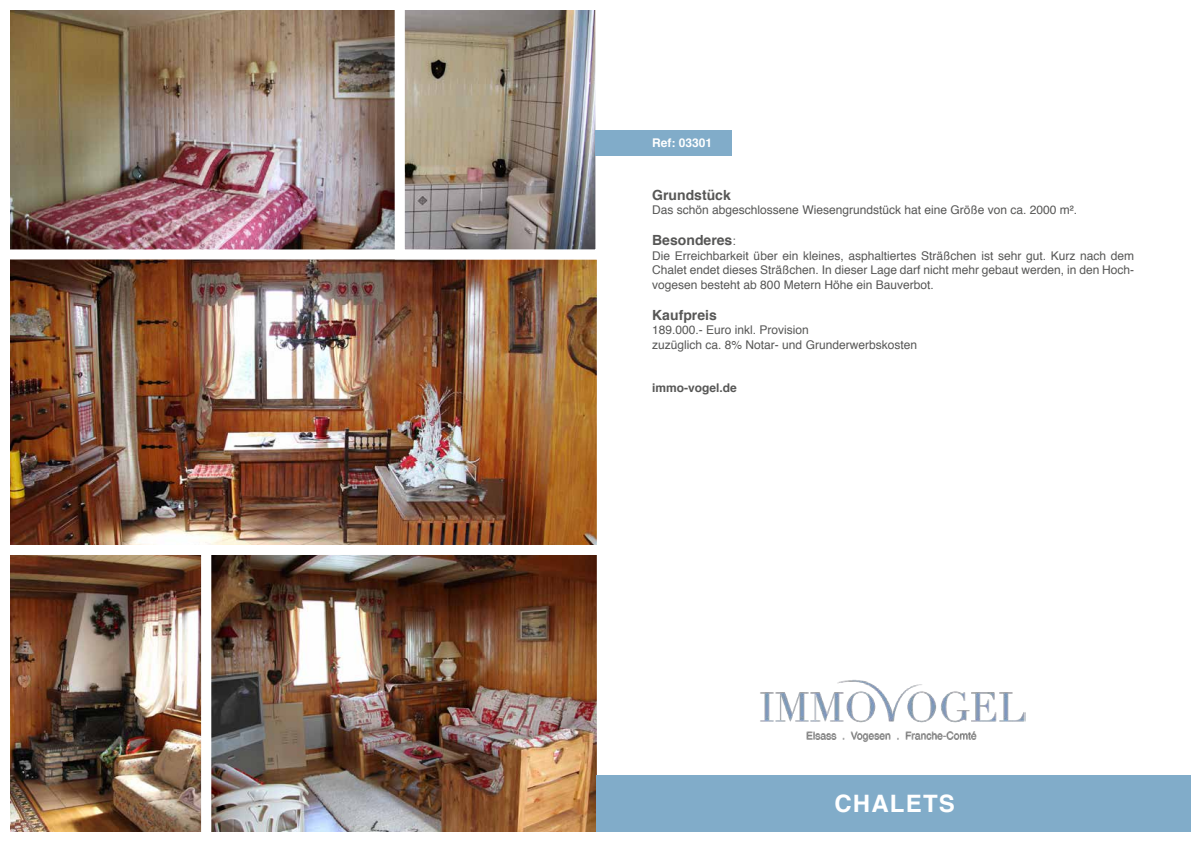
<style>
.page{position:relative;width:1191px;height:842px;background:#fff}
.page>*{position:absolute;margin:0;border:0;box-sizing:border-box;transform-origin:0 0}
.t1{font:700 24px "Helvetica";letter-spacing:.05em;color:#fff}
.t2{font:700 14px "Helvetica";color:#575756}
.t3{font:12px/14.4px "Helvetica";color:#575756;text-align:justify}
.t4{font:700 12px "Helvetica";color:#575756}
.t5{font:700 12px "Helvetica";color:#fff}
.s1{font-weight:400;font-size:12px}
</style>
<div class="page">
<img style="left:760px;top:680px;width:265px;height:62px">
<img style="left:11px;top:11px;width:383px;height:238px">
<div style="left:0;top:0;width:405px;height:261px;border:10px solid #fff"></div>
<img style="left:11px;top:260px;width:585px;height:571px">
<div style="left:0;top:249px;width:607px;height:306px;border:10px solid #fff"></div>
<div style="left:0;top:545px;width:211px;height:297px;border:10px solid #fff"></div>
<div style="left:201px;top:545px;width:406px;height:297px;border:10px solid #fff"></div>
<img style="left:406px;top:11px;width:188px;height:237px">
<div style="left:395px;top:0;width:210px;height:259px;border:10px solid #fff"></div>
<div style="left:597px;top:775px;width:594px;height:57px;background:#81acc9"></div>
<div style="left:595px;top:130px;width:136px;height:26px;background:#81acc9"></div>
<p class="t5" style="left:652px;top:133px;width:62px">Ref: 03301</p>
<p class="t2" style="left:652px;top:184px;width:80px">Grundstück</p>
<p class="t3" style="left:652px;top:203px;width:426px">Das schön abgeschlossene Wiesengrundstück hat eine Größe von ca. 2000 m².</p>
<p class="t2" style="left:652px;top:229px;width:85px">Besonderes<span class="s1">:</span></p>
<p class="t3" style="left:652px;top:249px;width:483px">Die Erreichbarkeit über ein kleines, asphaltiertes Sträßchen ist sehr gut. Kurz nach dem Chalet endet dieses Sträßchen. In dieser Lage darf nicht mehr gebaut werden, in den Hoch&shy;vogesen besteht ab 800 Metern Höhe ein Bauverbot.</p>
<p class="t2" style="left:652px;top:304px;width:66px">Kaufpreis</p>
<p class="t3" style="left:652px;top:323px;width:266px">189.000.- Euro inkl. Provision<br>zuzüglich ca. 8% Notar- und Grunderwerbskosten</p>
<p class="t4" style="left:652px;top:378px;width:86px">immo-vogel.de</p>
<h1 class="t1" style="left:834px;top:785px;width:122px">CHALETS</h1>
</div>
